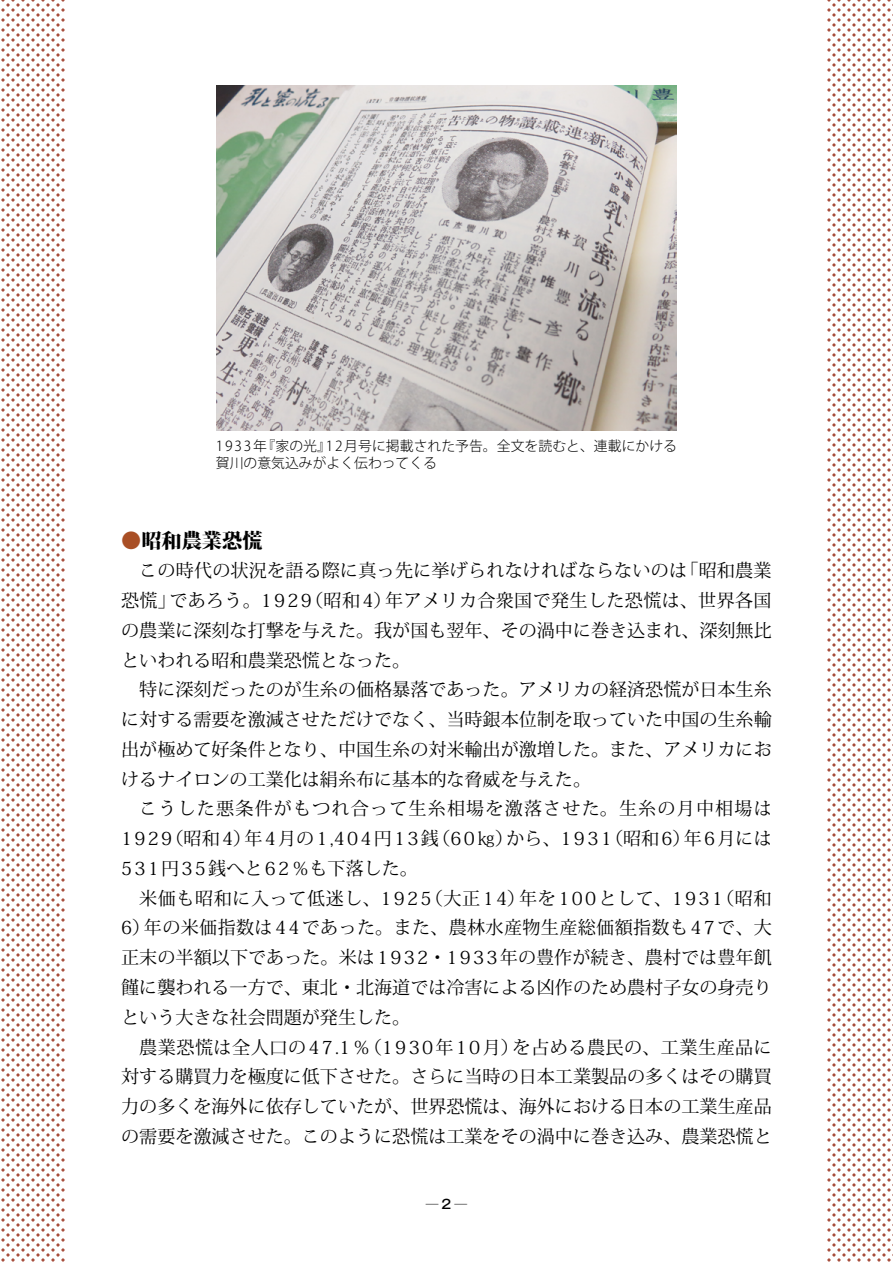
<style>
.page{position:relative;width:893px;height:1263px;background:#fff}
.page>*{position:absolute;margin:0;border:0;box-sizing:border-box;transform-origin:0 0}
.t1{font:800 20.25px "Koz Min Pro";color:#000}
.t2{font:18px/29.7px "Koz Min Pro";color:#000;text-align:justify}
.t3{font:300 13.8px/17px "Koz Go Pro";letter-spacing:.005em;color:#000}
.t4{font:500 12.75px "Gothic MB101 Pro";color:#000}
.s1{color:#a94f25}
</style>
<div class="page">
<svg style="left:1px;top:0;width:64px;height:1262px"></svg>
<svg style="left:827px;top:0;width:66px;height:1262px"></svg>
<img style="left:216px;top:85px;width:461px;height:346px">
<p class="t3" style="left:216px;top:438px;width:463px">1 9 3 3年『家の光』1 2月号に掲載された予告。全文を読むと、連載にかける賀川の意気込みがよく伝わってくる</p>
<p class="t1" style="left:121px;top:526px;width:143px"><span class="s1">●</span>昭和農業恐慌</p>
<p class="t2" style="left:121px;top:555px;width:652px;text-indent:18px">この時代の状況を語る際に真っ先に挙げられなければならないのは「昭和農業恐慌」であろう。1929（昭和4）年アメリカ合衆国で発生した恐慌は、世界各国の農業に深刻な打撃を与えた。我が国も翌年、その渦中に巻き込まれ、深刻無比といわれる昭和農業恐慌となった。</p>
<p class="t2" style="left:121px;top:674px;width:652px;text-indent:18px">特に深刻だったのが生糸の価格暴落であった。アメリカの経済恐慌が日本生糸に対する需要を激減させただけでなく、当時銀本位制を取っていた中国の生糸輸出が極めて好条件となり、中国生糸の対米輸出が激増した。また、アメリカにおけるナイロンの工業化は絹糸布に基本的な脅威を与えた。</p>
<p class="t2" style="left:121px;top:793px;width:652px;text-indent:18px">こうした悪条件がもつれ合って生糸相場を激落させた。生糸の月中相場は1929（昭和4）年4月の1,404円13銭（60㎏）から、1931（昭和6）年6月には531円35銭へと62％も下落した。</p>
<p class="t2" style="left:121px;top:882px;width:652px;text-indent:18px">米価も昭和に入って低迷し、1925（大正14）年を100として、1931（昭和6）年の米価指数は44であった。また、農林水産物生産総価額指数も47で、大正末の半額以下であった。米は1932・1933年の豊作が続き、農村では豊年飢饉に襲われる一方で、東北・北海道では冷害による凶作のため農村子女の身売りという大きな社会問題が発生した。</p>
<p class="t2" style="left:121px;top:1031px;width:652px;text-indent:18px">農業恐慌は全人口の47.1％（1930年10月）を占める農民の、工業生産品に対する購買力を極度に低下させた。さらに当時の日本工業製品の多くはその購買力の多くを海外に依存していたが、世界恐慌は、海外における日本の工業生産品の需要を激減させた。このように恐慌は工業をその渦中に巻き込み、農業恐慌と</p>
<p class="t4" style="left:426px;top:1194px;width:43px">─2─</p>
</div>
